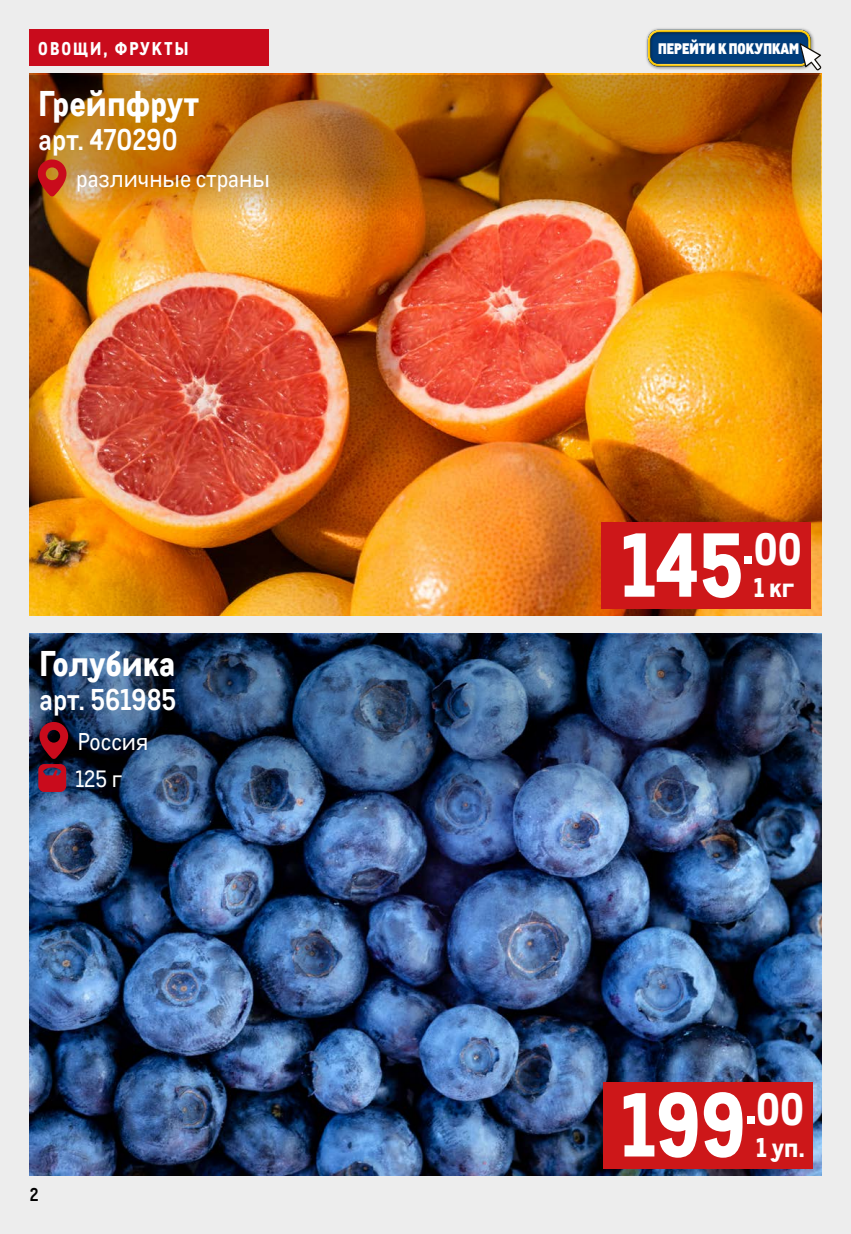
<style>
.page{position:relative;width:851px;height:1234px;background:#fff}
.page>*{position:absolute;margin:0;border:0;box-sizing:border-box;transform-origin:0 0}
.t1{font:800 88.2px "CA Metro";color:#fff}
.t2{font:800 34.8px "CA Metro";color:#fff}
.t3{font:700 29.25px "CA Metro";color:#fff}
.t4{font:800 26.4px "CA Metro";color:#fff}
.t5{font:23.7px "CA Metro";color:#fff}
.t6{font:22.95px "CA Metro";color:#fff}
.t7{font:800 18px "CA Metro";letter-spacing:.11em;color:#fff}
.t8{font:700 18px "CA Metro";color:#000}
.t9{font:900 14.85px "CA Metro";color:#fff}
</style>
<div class="page">
<div style="left:0;top:0;width:850px;height:1233px;background:#ededed"></div>
<div style="left:30px;top:30px;width:239px;height:36px;background:#c90b1c"></div>
<div style="left:645px;top:27px;width:169px;height:43px;background:#000;opacity:.54"></div>
<div style="left:640px;top:22px;width:175px;height:44px;background:#fff;opacity:.75"></div>
<div style="left:643px;top:31px;width:175px;height:36px;background:#000;opacity:.75"></div>
<svg style="left:799px;top:43px;width:22px;height:27px"></svg>
<img style="left:29px;top:73px;width:792px;height:542px">
<img style="left:29px;top:75px;width:791px;height:146px">
<div style="left:601px;top:522px;width:209px;height:86px;background:#cd1719"></div>
<svg style="left:37px;top:158px;width:29px;height:39px"></svg>
<img style="left:30px;top:633px;width:791px;height:541px">
<img style="left:30px;top:634px;width:791px;height:193px">
<div style="left:603px;top:1081px;width:210px;height:86px;background:#cd1719"></div>
<svg style="left:38px;top:720px;width:30px;height:71px;background:#7a0f22"></svg>
<p class="t7" style="left:38px;top:34px;width:151px">ОВОЩИ, ФРУКТЫ</p>
<p class="t9" style="left:658px;top:36px;width:143px">ПЕРЕЙТИ К ПОКУПКАМ</p>
<h2 class="t2" style="left:39px;top:75px;width:162px">Грейпфрут</h2>
<p class="t3" style="left:39px;top:117px;width:141px">арт. 470290</p>
<p class="t5" style="left:76px;top:162px;width:195px">различные страны</p>
<h2 class="t2" style="left:39px;top:634px;width:137px">Голубика</h2>
<p class="t3" style="left:39px;top:676px;width:138px">арт. 561985</p>
<p class="t5" style="left:78px;top:724px;width:72px">Россия</p>
<p class="t6" style="left:75px;top:762px;width:48px">125 г</p>
<p class="t8" style="left:30px;top:1180px;width:10px">2</p>
<h1 class="t1" style="left:620px;top:492px;width:182px">145<sup>.</sup><sup>00</sup></h1>
<p class="t4" style="left:753px;top:565px;width:42px">1 кг</p>
<h1 class="t1" style="left:620px;top:1051px;width:185px">199<sup>.</sup><sup>00</sup></h1>
<p class="t4" style="left:756px;top:1124px;width:50px">1 уп.</p>
</div>
